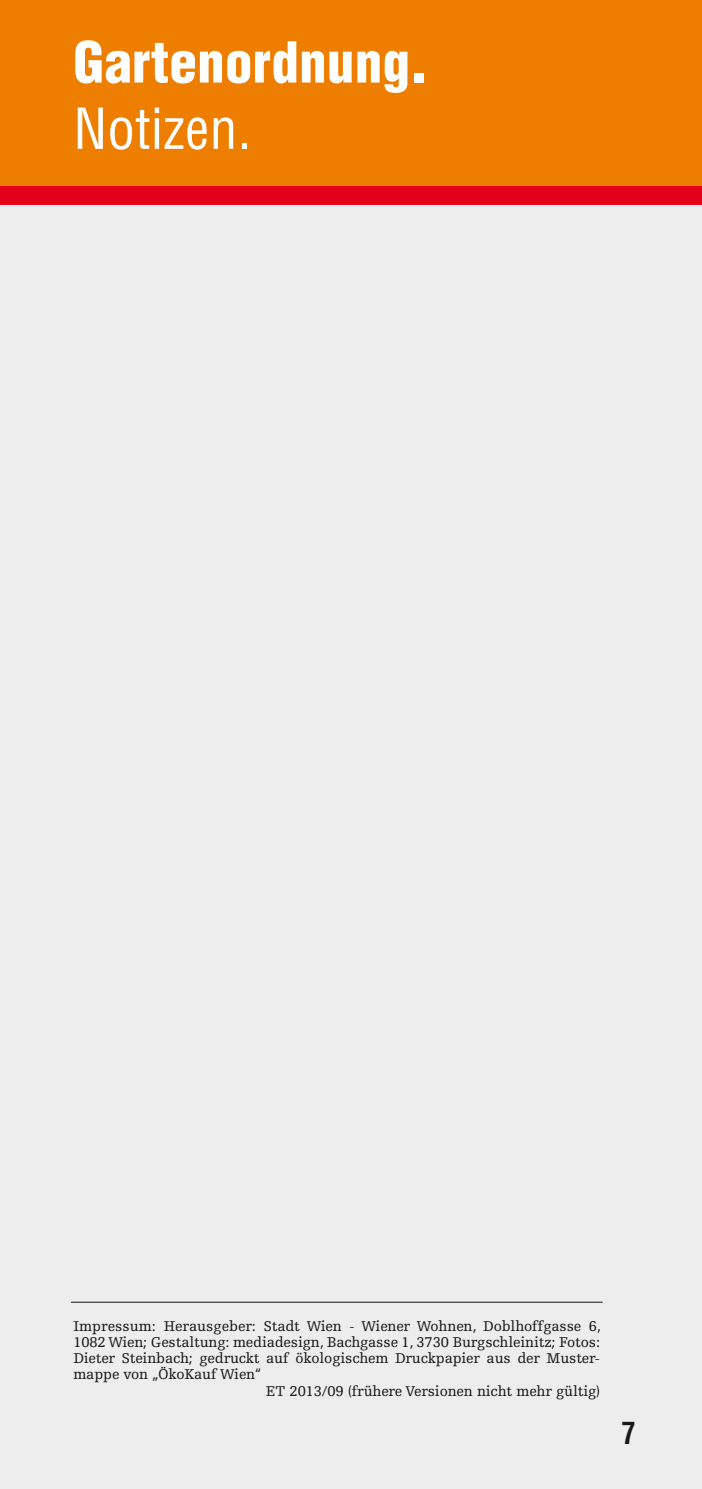
<style>
.page{position:relative;width:702px;height:1489px;background:#fff}
.page>*{position:absolute;margin:0;border:0;box-sizing:border-box;transform-origin:0 0}
.t1{font:900 condensed 55px "Helvetica";letter-spacing:.005em;color:#fff}
.t2{font:condensed 55px "Helvetica";letter-spacing:.005em;color:#fff}
.t3{font:700 condensed 30px "Helvetica";color:#19171a;scale:.95 1}
.t4{font:15px "Egyptienne F";letter-spacing:-.01em;color:#19171a}
</style>
<div class="page">
<div style="left:0;top:0;width:702px;height:1488px;background:#ededed"></div>
<div style="left:0;top:0;width:702px;height:186px;background:#ee7e00"></div>
<div style="left:0;top:186px;width:702px;height:19px;background:#e2001a"></div>
<hr style="left:71px;top:1301px;width:531px;height:1px;background:#19171a">
<h1 class="t1" style="left:73px;top:28px;width:356px">Gartenordnung.</h1>
<h1 class="t2" style="left:73px;top:94px;width:179px">Notizen.</h1>
<p class="t4" style="left:73px;top:1317px;width:529px">Impressum: Herausgeber: Stadt Wien - Wiener Wohnen, Doblhoffgasse 6,</p>
<p class="t4" style="left:73px;top:1333px;width:528px">1082 Wien; Gestaltung: mediadesign, Bachgasse 1, 3730 Burgschleinitz; Fotos:</p>
<p class="t4" style="left:73px;top:1349px;width:528px">Dieter Steinbach; gedruckt auf ökologischem Druckpapier aus der Muster-</p>
<p class="t4" style="left:73px;top:1366px;width:189px">mappe von „ÖkoKauf Wien“</p>
<p class="t4" style="left:266px;top:1382px;width:336px">ET 2013/09 (frühere Versionen nicht mehr gültig)</p>
<h2 class="t3" style="left:621px;top:1414px;width:16px">7</h2>
</div>
